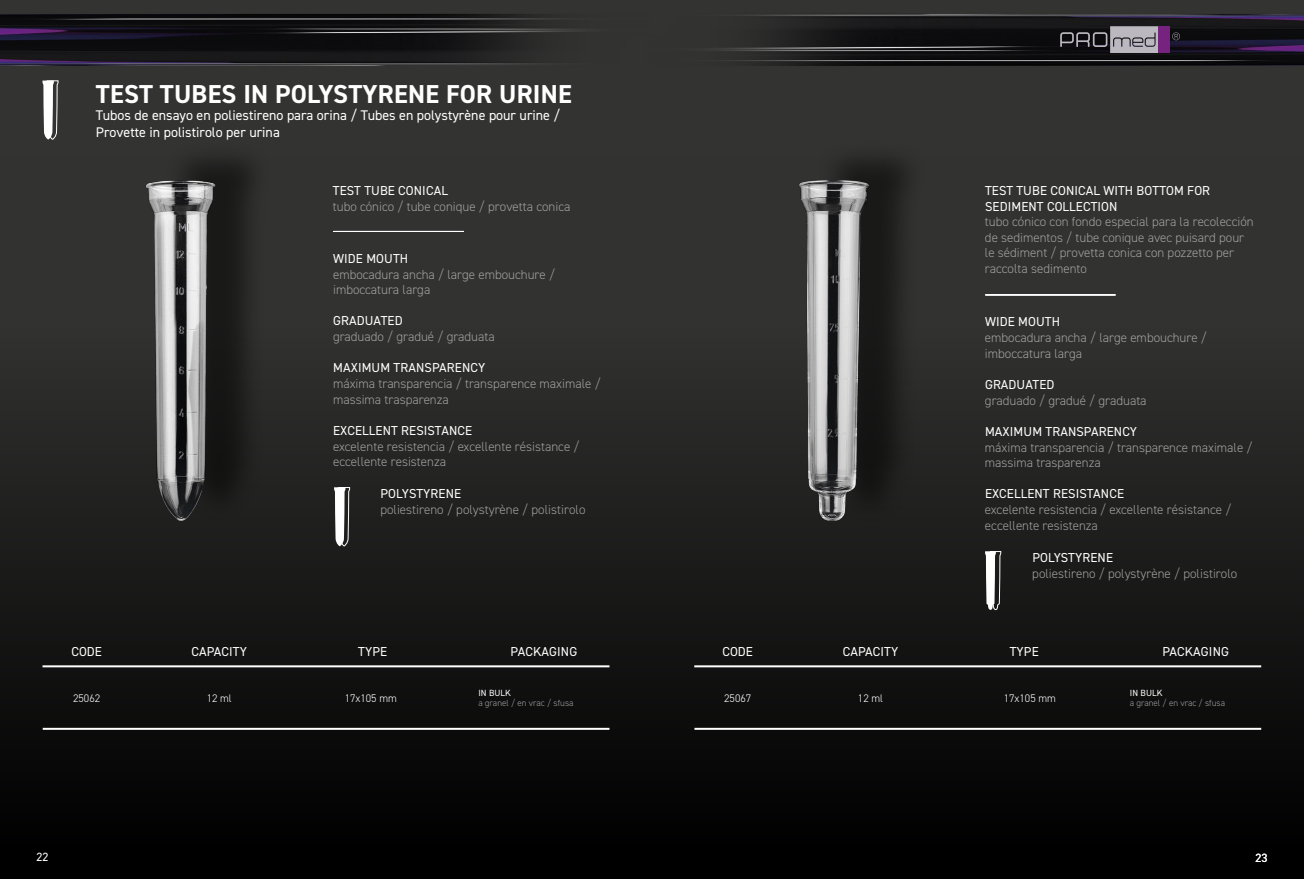
<style>
.page{position:relative;width:1304px;height:879px;background:#333332}
.page>*{position:absolute;margin:0;border:0;box-sizing:border-box;transform-origin:0 0}
.t1{font:700 26px "DIN2014";letter-spacing:.01em;color:#fff}
.t2{font:14px/17px "DIN2014";color:#fff}
.t3{font:300 13px/15.6px "DIN2014";color:#a1a1a1}
.t4{font:13px/15.6px "DIN2014";letter-spacing:.01em;color:#fff}
.t5{font:12px "DIN2014";color:#fff}
.t6{font:300 11px "DIN2014";color:#fff}
.t7{font:300 9px "DIN2014";color:#a1a1a1}
.t8{font:9px "DIN2014";letter-spacing:.01em;color:#fff}
</style>
<div class="page">
<div style="left:0;top:157px;width:1304px;height:722px;background:linear-gradient(to bottom,#3b3b3a,#010101)"></div>
<img style="left:0;top:14px;width:1304px;height:52px">
<svg style="left:1060px;top:26px;width:98px;height:27px;background:#69666c"></svg>
<div style="left:1158px;top:26px;width:11px;height:27px;background:#76237f"></div>
<svg style="left:1172px;top:32px;width:8px;height:8px"></svg>
<hr style="left:333px;top:231px;width:131px;height:1px;background:#fff">
<hr style="left:43px;top:665px;width:566px;height:2px;background:#fff">
<hr style="left:43px;top:728px;width:566px;height:2px;background:#fff">
<div style="left:164px;top:141px;width:109px;height:382px;background:#000;opacity:.5"></div>
<img style="left:101px;top:150px;width:158px;height:397px">
<hr style="left:985px;top:295px;width:131px;height:1px;background:#fff">
<hr style="left:694px;top:665px;width:567px;height:2px;background:#fff">
<hr style="left:694px;top:728px;width:567px;height:2px;background:#fff">
<div style="left:817px;top:141px;width:110px;height:383px;background:#000;opacity:.5"></div>
<img style="left:752px;top:150px;width:158px;height:397px">
<svg style="left:43px;top:80px;width:16px;height:60px"></svg>
<svg style="left:334px;top:487px;width:16px;height:59px"></svg>
<svg style="left:985px;top:551px;width:16px;height:59px"></svg>
<h1 class="t1" style="left:96px;top:77px;width:477px">TEST TUBES IN POLYSTYRENE FOR URINE</h1>
<p class="t2" style="left:96px;top:107px;width:466px">Tubos de ensayo en poliestireno para orina / Tubes en polystyrène pour urine /<br>Provette in polistirolo per urina</p>
<p class="t4" style="left:333px;top:182px;width:116px">TEST TUBE CONICAL</p>
<p class="t3" style="left:333px;top:198px;width:239px">tubo cónico / tube conique / provetta conica</p>
<p class="t4" style="left:333px;top:250px;width:77px">WIDE MOUTH</p>
<p class="t3" style="left:333px;top:266px;width:224px">embocadura ancha / large embouchure / imboccatura larga</p>
<p class="t4" style="left:333px;top:313px;width:71px">GRADUATED</p>
<p class="t3" style="left:333px;top:329px;width:163px">graduado / gradué / graduata</p>
<p class="t4" style="left:333px;top:360px;width:154px">MAXIMUM TRANSPARENCY</p>
<p class="t3" style="left:333px;top:376px;width:269px">máxima transparencia / transparence maximale / massima trasparenza</p>
<p class="t4" style="left:333px;top:422px;width:141px">EXCELLENT RESISTANCE</p>
<p class="t3" style="left:333px;top:438px;width:248px">excelente resistencia / excellente résistance / eccellente resistenza</p>
<p class="t4" style="left:380px;top:486px;width:82px">POLYSTYRENE</p>
<p class="t3" style="left:380px;top:502px;width:207px">poliestireno / polystyrène / polistirolo</p>
<p class="t4" style="left:71px;top:644px;width:32px">CODE</p>
<p class="t4" style="left:192px;top:644px;width:57px">CAPACITY</p>
<p class="t4" style="left:358px;top:644px;width:31px">TYPE</p>
<p class="t4" style="left:511px;top:644px;width:68px">PACKAGING</p>
<p class="t4" style="left:985px;top:182px;width:227px">TEST TUBE CONICAL WITH BOTTOM FOR<br>SEDIMENT COLLECTION</p>
<p class="t3" style="left:985px;top:214px;width:270px">tubo cónico con fondo especial para la recolección de sedimentos / tube conique avec puisard pour le sédiment / provetta conica con pozzetto per raccolta sedimento</p>
<p class="t4" style="left:985px;top:314px;width:77px">WIDE MOUTH</p>
<p class="t3" style="left:985px;top:330px;width:224px">embocadura ancha / large embouchure / imboccatura larga</p>
<p class="t4" style="left:985px;top:376px;width:71px">GRADUATED</p>
<p class="t3" style="left:985px;top:392px;width:163px">graduado / gradué / graduata</p>
<p class="t4" style="left:985px;top:423px;width:154px">MAXIMUM TRANSPARENCY</p>
<p class="t3" style="left:985px;top:439px;width:269px">máxima transparencia / transparence maximale / massima trasparenza</p>
<p class="t4" style="left:985px;top:486px;width:141px">EXCELLENT RESISTANCE</p>
<p class="t3" style="left:985px;top:502px;width:248px">excelente resistencia / excellente résistance / eccellente resistenza</p>
<p class="t4" style="left:1032px;top:549px;width:82px">POLYSTYRENE</p>
<p class="t3" style="left:1032px;top:565px;width:207px">poliestireno / polystyrène / polistirolo</p>
<p class="t4" style="left:722px;top:644px;width:32px">CODE</p>
<p class="t4" style="left:843px;top:644px;width:57px">CAPACITY</p>
<p class="t4" style="left:1010px;top:644px;width:31px">TYPE</p>
<p class="t4" style="left:1162px;top:644px;width:68px">PACKAGING</p>
<p class="t8" style="left:478px;top:687px;width:34px">IN BULK</p>
<p class="t7" style="left:478px;top:698px;width:97px">a granel / en vrac / sfusa</p>
<p class="t6" style="left:73px;top:691px;width:28px">25062</p>
<p class="t6" style="left:207px;top:691px;width:27px">12 ml</p>
<p class="t6" style="left:345px;top:691px;width:54px">17x105 mm</p>
<p class="t6" style="left:1004px;top:691px;width:54px">17x105 mm</p>
<p class="t6" style="left:724px;top:691px;width:28px">25067</p>
<p class="t6" style="left:858px;top:691px;width:27px">12 ml</p>
<p class="t8" style="left:1130px;top:687px;width:34px">IN BULK</p>
<p class="t7" style="left:1130px;top:698px;width:97px">a granel / en vrac / sfusa</p>
<p class="t5" style="left:37px;top:849px;width:13px">22</p>
<p class="t5" style="left:1255px;top:850px;width:13px">23</p>
</div>
